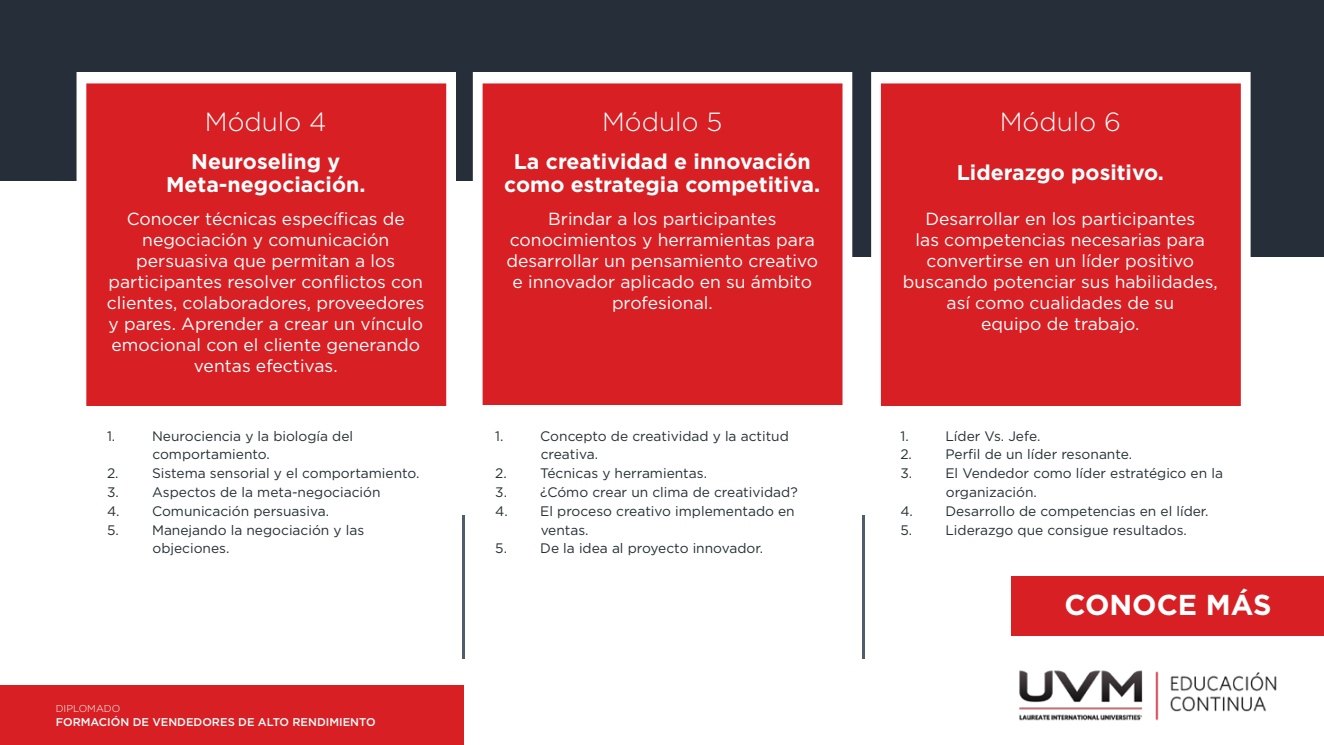
<style>
.page{position:relative;width:1324px;height:745px;background:#fff}
.page>*{position:absolute;margin:0;border:0;box-sizing:border-box;transform-origin:0 0}
.t1{font:700 28.75px "Gotham";color:#fff}
.t2{font:300 26.25px "Gotham";color:#fff}
.t3{font:700 21.25px/22.5px "Gotham";color:#fff;text-align:center}
.t4{font:17.5px/21px "Gotham";color:#fff;text-align:center}
.t5{font:13.75px/18.8px "Gotham";color:#253035}
.t6{font:500 11.25px "Gotham";color:#fff}
.t7{font:300 10px "Gotham";color:#fff}
</style>
<div class="page">
<div style="left:0;top:0;width:1323px;height:180px;background:#262f39"></div>
<div style="left:852px;top:76px;width:471px;height:180px;background:#262f39"></div>
<svg style="left:473px;top:72px;width:379px;height:333px;background:#da3136"></svg>
<svg style="left:77px;top:72px;width:379px;height:334px;background:#da3136"></svg>
<div style="left:0;top:685px;width:464px;height:59px;background:#d71f24"></div>
<div style="left:1011px;top:576px;width:312px;height:59px;background:#d71f24"></div>
<img style="left:1011px;top:635px;width:312px;height:86px">
<hr style="left:462px;top:515px;width:2px;height:143px;background:#505c6a">
<hr style="left:862px;top:515px;width:3px;height:143px;background:#505c6a">
<svg style="left:871px;top:72px;width:379px;height:334px;background:#da3136"></svg>
<h2 class="t2" style="left:205px;top:105px;width:123px">Módulo 4</h2>
<p class="t3" style="left:166px;top:150px;width:201px">Neuroseling y<br>Meta-negociación.</p>
<p class="t3" style="left:504px;top:150px;width:317px">La creatividad e innovación como estrategia competitiva.</p>
<p class="t4" style="left:107px;top:207px;width:319px">Conocer técnicas específicas de negociación y comunicación persuasiva que permitan a los participantes resolver conflictos con clientes, colaboradores, proveedores y pares. Aprender a crear un vínculo emocional con el cliente generando ventas efectivas.</p>
<h2 class="t2" style="left:602px;top:105px;width:122px">Módulo 5</h2>
<p class="t4" style="left:506px;top:207px;width:313px">Brindar a los participantes conocimientos y herramientas para desarrollar un pensamiento creativo e innovador aplicado en su ámbito profesional.</p>
<p class="t5" style="left:107px;top:426px;width:10px">1.</p>
<p class="t5" style="left:152px;top:426px;width:203px">Neurociencia y la biología del comportamiento.</p>
<p class="t5" style="left:107px;top:463px;width:13px">2.</p>
<p class="t5" style="left:152px;top:463px;width:269px">Sistema sensorial y el comportamiento.</p>
<p class="t5" style="left:107px;top:482px;width:13px">3.</p>
<p class="t5" style="left:152px;top:482px;width:230px">Aspectos de la meta-negociación</p>
<p class="t5" style="left:107px;top:501px;width:223px">4. Comunicación persuasiva.<br>5.</p>
<p class="t5" style="left:152px;top:519px;width:214px">Manejando la negociación y las objeciones.</p>
<p class="t7" style="left:56px;top:702px;width:66px">DIPLOMADO</p>
<p class="t6" style="left:56px;top:714px;width:321px">FORMACIÓN DE VENDEDORES DE ALTO RENDIMIENTO</p>
<p class="t5" style="left:495px;top:426px;width:10px">1.</p>
<p class="t5" style="left:540px;top:426px;width:250px">Concepto de creatividad y la actitud creativa.</p>
<p class="t5" style="left:495px;top:463px;width:13px">2.</p>
<p class="t5" style="left:540px;top:463px;width:168px">Técnicas y herramientas.</p>
<p class="t5" style="left:495px;top:482px;width:13px">3.</p>
<p class="t5" style="left:540px;top:482px;width:259px">¿Cómo crear un clima de creatividad?</p>
<p class="t5" style="left:495px;top:501px;width:301px">4. El proceso creativo implementado en</p>
<p class="t5" style="left:540px;top:519px;width:50px">ventas.</p>
<p class="t5" style="left:495px;top:538px;width:13px">5.</p>
<p class="t5" style="left:540px;top:538px;width:224px">De la idea al proyecto innovador.</p>
<h2 class="t2" style="left:999px;top:105px;width:123px">Módulo 6</h2>
<p class="t3" style="left:956px;top:161px;width:209px">Liderazgo positivo.</p>
<p class="t4" style="left:903px;top:207px;width:316px">Desarrollar en los participantes<br>las competencias necesarias para convertirse en un líder positivo buscando potenciar sus habilidades, así como cualidades de su<br>equipo de trabajo.</p>
<p class="t5" style="left:900px;top:426px;width:10px">1.</p>
<p class="t5" style="left:945px;top:426px;width:96px">Líder Vs. Jefe.</p>
<p class="t5" style="left:900px;top:444px;width:13px">2.</p>
<p class="t5" style="left:945px;top:444px;width:188px">Perfil de un líder resonante.</p>
<p class="t5" style="left:900px;top:463px;width:13px">3.</p>
<p class="t5" style="left:945px;top:463px;width:279px">El Vendedor como líder estratégico en la organización.</p>
<p class="t5" style="left:900px;top:501px;width:310px">4. Desarrollo de competencias en el líder.<br>5.</p>
<p class="t5" style="left:945px;top:519px;width:243px">Liderazgo que consigue resultados.</p>
<h1 class="t1" style="left:1064px;top:585px;width:209px">CONOCE MÁS</h1>
</div>
